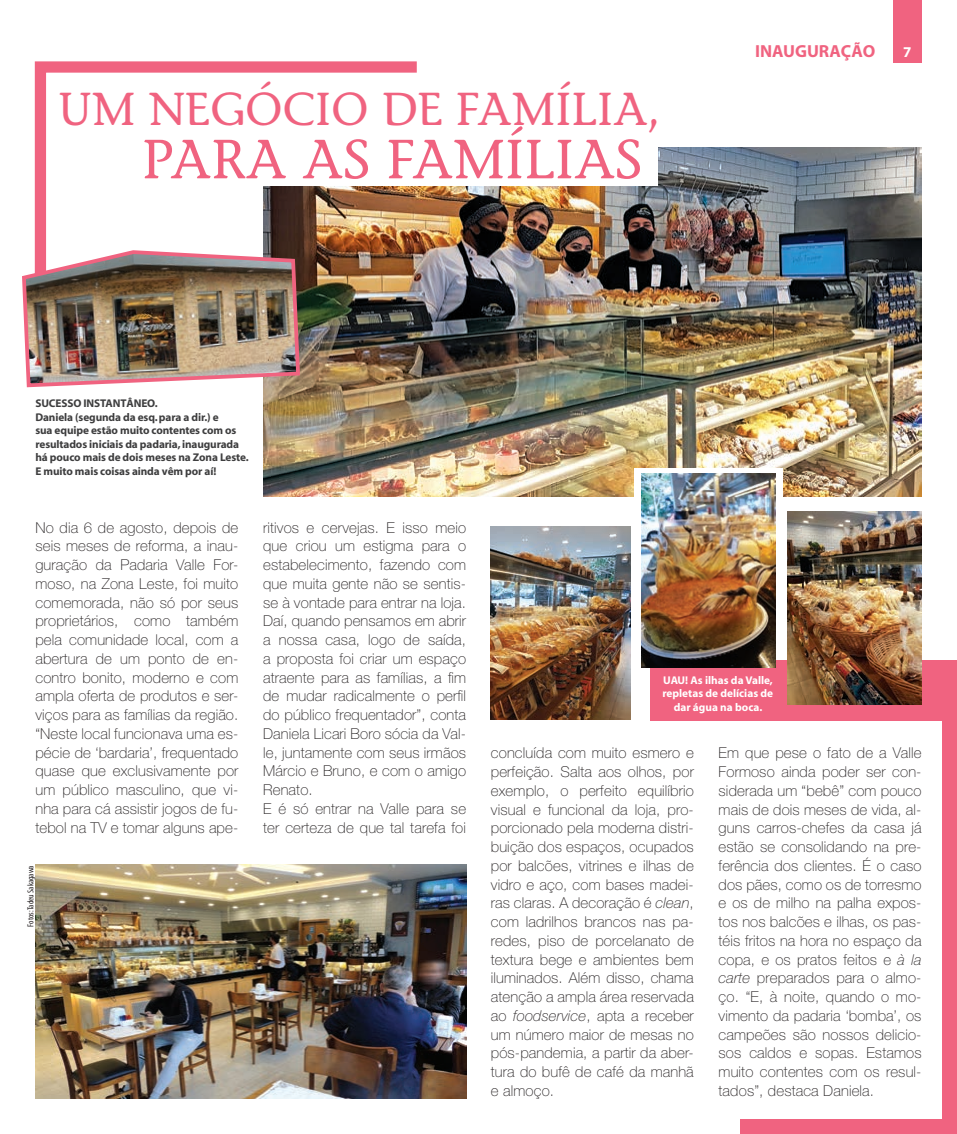
<style>
.page{position:relative;width:957px;height:1134px;background:#fff}
.page>*{position:absolute;margin:0;border:0;box-sizing:border-box;transform-origin:0 0}
.t1{font:55px "Stone Informal";color:#f06380}
.t2{font:46.12px "Stone Informal";color:#f06380}
.t3{font:700 17.5px "Myriad";color:#f06380}
.t4{font:100 15px/18.8px "Helvetica Neue";letter-spacing:.01em;color:#231f20;text-align:justify}
.t5{font:700 15px "Myriad";color:#fff}
.t6{font:700 11.25px/13.5px "Myriad";letter-spacing:-.01em;color:#3e3e3f}
.t7{font:700 11.25px/13.5px "Myriad";color:#fff;text-align:center}
.t8{font:condensed 8.75px "Myriad";color:#231f20}
.s1{font-style:italic}
</style>
<div class="page">
<div style="left:651px;top:661px;width:306px;height:60px;background:#f06380"></div>
<img style="left:263px;top:147px;width:658px;height:349px">
<div style="left:206px;top:105px;width:451px;height:81px;background:#fff"></div>
<div style="left:893px;top:0;width:28px;height:63px;background:#f06380"></div>
<div style="left:943px;top:703px;width:14px;height:431px;background:#f06380"></div>
<div style="left:741px;top:1120px;width:216px;height:14px;background:#f06380"></div>
<img style="left:35px;top:865px;width:431px;height:233px">
<svg style="left:34px;top:61px;width:394px;height:228px"></svg>
<img style="left:22px;top:248px;width:280px;height:141px">
<img style="left:491px;top:526px;width:139px;height:193px">
<div style="left:634px;top:468px;width:149px;height:40px;background:#fff"></div>
<img style="left:787px;top:511px;width:134px;height:193px">
<img style="left:642px;top:474px;width:134px;height:193px">
<h2 class="t2" style="left:58px;top:81px;width:604px">UM NEGÓCIO DE FAMÍLIA,</h2>
<h1 class="t1" style="left:142px;top:125px;width:502px">PARA AS FAMÍLIAS</h1>
<p class="t6" style="left:35px;top:397px;width:215px">SUCESSO INSTANTÂNEO.<br>Daniela (segunda da esq. para a dir.) e<br>sua equipe estão muito contentes com os resultados iniciais da padaria, inaugurada há pouco mais de dois meses na Zona Leste.<br>E muito mais coisas ainda vêm por aí!</p>
<p class="t3" style="left:755px;top:42px;width:122px">INAUGURAÇÃO</p>
<p class="t5" style="left:903px;top:44px;width:10px">7</p>
<p class="t4" style="left:35px;top:518px;width:204px">No dia 6 de agosto, depois de seis meses de reforma, a inau&shy;guração da Padaria Valle For&shy;moso, na Zona Leste, foi muito comemorada, não só por seus proprietários, como também pela comunidade local, com a abertura de um ponto de en&shy;contro bonito, moderno e com ampla oferta de produtos e ser&shy;viços para as famílias da região. “Neste local funcionava uma es&shy;pécie de ‘bardaria’, frequentado quase que exclusivamente por um público masculino, que vi&shy;nha para cá assistir jogos de fu&shy;tebol na TV e tomar alguns ape-</p>
<p class="t8" style="left:26px;top:926px;width:63px;rotate:-90deg">Fotos: Tadeu Sakagawa</p>
<p class="t4" style="left:263px;top:518px;width:204px;text-align:left">ritivos e cervejas. E isso meio que criou um estigma para o estabelecimento, fazendo com que muita gente não se sentis&shy;se à vontade para entrar na loja.<br>Daí, quando pensamos em abrir a nossa casa, logo de saída, a proposta foi criar um espaço atraente para as famílias, a fim de mudar radicalmente o perfil do público frequentador”, conta<br>Daniela Licari Boro sócia da Val&shy;le, juntamente com seus irmãos<br>Márcio e Bruno, e com o amigo<br>Renato.<br>E é só entrar na Valle para se ter certeza de que tal tarefa foi</p>
<p class="t7" style="left:662px;top:673px;width:112px">UAU! As ilhas da Valle, repletas de delícias de dar água na boca.</p>
<p class="t4" style="left:491px;top:744px;width:204px">concluída com muito esmero e perfeição. Salta aos olhos, por exemplo, o perfeito equilíbrio visual e funcional da loja, pro&shy;porcionado pela moderna distri&shy;buição dos espaços, ocupados por balcões, vitrines e ilhas de vidro e aço, com bases madei&shy;ras claras. A decoração é <span class="s1">clean</span>, com ladrilhos brancos nas pa&shy;redes, piso de porcelanato de textura bege e ambientes bem iluminados. Além disso, chama atenção a ampla área reservada ao <span class="s1">foodservice</span>, apta a receber um número maior de mesas no pós-pandemia, a partir da aber&shy;tura do bufê de café da manhã e almoço.</p>
<p class="t4" style="left:718px;top:744px;width:204px">Em que pese o fato de a Valle Formoso ainda poder ser con&shy;siderada um “bebê” com pouco mais de dois meses de vida, al&shy;guns carros-chefes da casa já estão se consolidando na pre&shy;ferência dos clientes. É o caso dos pães, como os de torresmo e os de milho na palha expos&shy;tos nos balcões e ilhas, os pas&shy;téis fritos na hora no espaço da copa, e os pratos feitos e <span class="s1">à la carte</span> preparados para o almo&shy;ço. “E, à noite, quando o mo&shy;vimento da padaria ‘bomba’, os campeões são nossos delicio&shy;sos caldos e sopas. Estamos muito contentes com os resul&shy;tados”, destaca Daniela.</p>
</div>
